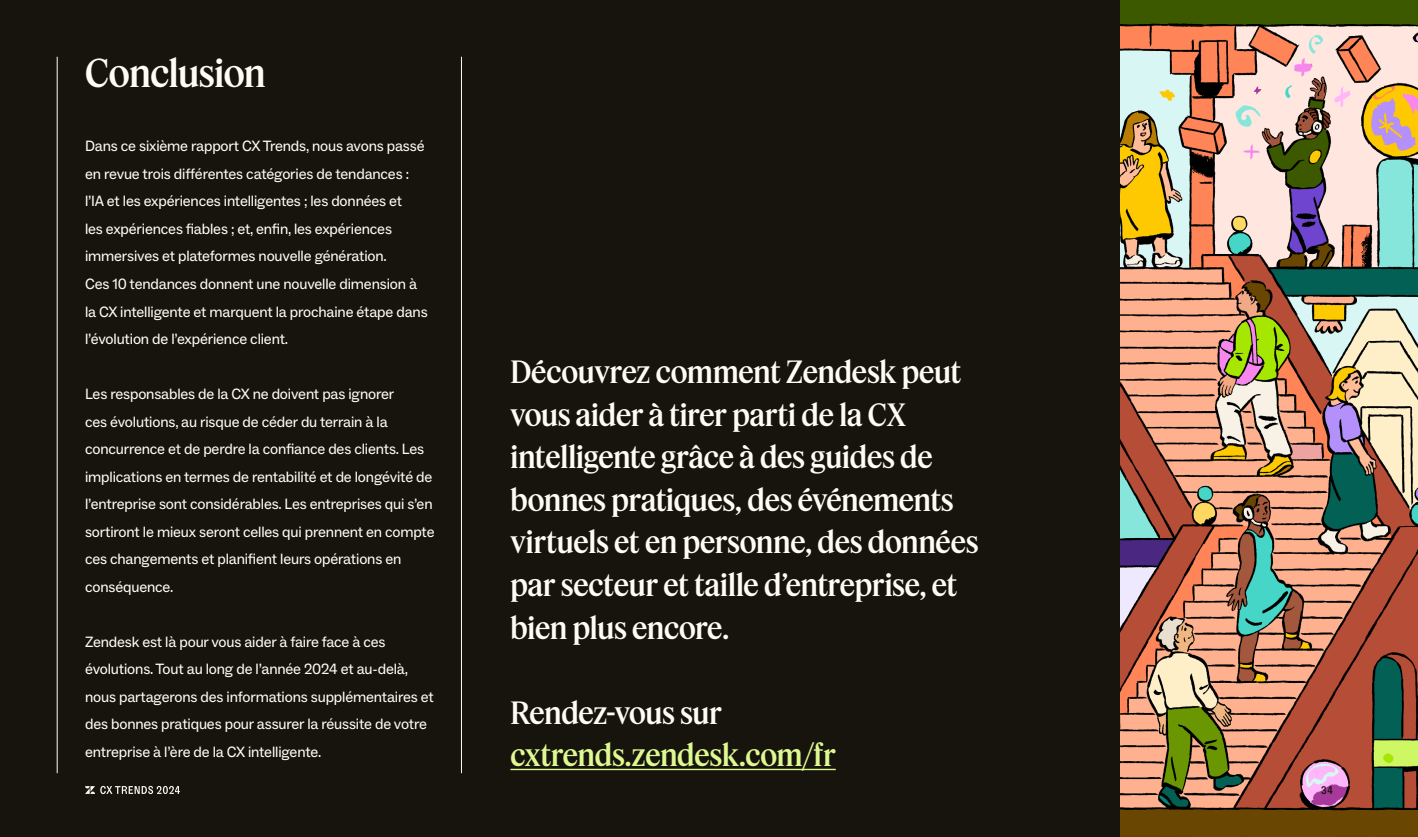
<style>
.page{position:relative;width:1418px;height:837px;background:#fff}
.page>*{position:absolute;margin:0;border:0;box-sizing:border-box;transform-origin:0 0}
.t1{font:500 37.5px "Feature Deck";letter-spacing:-.01em;color:#fffcf6}
.t2{font:500 30px/42.5px "Feature Deck";letter-spacing:-.005em;color:#fffcf6}
.t3{font:500 30px "Feature Deck";letter-spacing:-.005em;color:#def991}
.t4{font:15px/27.5px "Zendesk Social";letter-spacing:-.01em;color:#fffcf6}
.t5{font:500 11.25px "Zendesk Social Condensed";color:#16140c}
</style>
<div class="page">
<div style="left:0;top:0;width:1417px;height:836px;background:#16140c"></div>
<hr style="left:57px;top:57px;width:1px;height:715px;background:#fffcf6">
<hr style="left:461px;top:57px;width:1px;height:715px;background:#fffcf6">
<img style="left:1120px;top:0;width:297px;height:836px">
<hr style="left:510px;top:768px;width:325px;height:1px;background:#def991">
<svg style="left:85px;top:785px;width:95px;height:8px"></svg>
<h1 class="t1" style="left:85px;top:45px;width:182px">Conclusion</h1>
<p class="t4" style="left:85px;top:133px;width:344px">Dans ce sixième rapport CX Trends, nous avons passé en revue trois différentes catégories de tendances : l’IA et les expériences intelligentes ; les données et<br>les expériences fiables ; et, enfin, les expériences immersives et plateformes nouvelle génération.<br>Ces 10 tendances donnent une nouvelle dimension à la CX intelligente et marquent la prochaine étape dans l’évolution de l’expérience client.</p>
<p class="t4" style="left:85px;top:380px;width:351px">Les responsables de la CX ne doivent pas ignorer<br>ces évolutions, au risque de céder du terrain à la concurrence et de perdre la confiance des clients. Les implications en termes de rentabilité et de longévité de l’entreprise sont considérables. Les entreprises qui s’en sortiront le mieux seront celles qui prennent en compte ces changements et planifient leurs opérations en conséquence.</p>
<p class="t4" style="left:85px;top:628px;width:350px">Zendesk est là pour vous aider à faire face à ces évolutions. Tout au long de l’année 2024 et au-delà, nous partagerons des informations supplémentaires et des bonnes pratiques pour assurer la réussite de votre entreprise à l’ère de la CX intelligente.</p>
<h2 class="t2" style="left:510px;top:349px;width:469px">Découvrez comment Zendesk peut vous aider à tirer parti de la CX intelligente grâce à des guides de bonnes pratiques, des événements virtuels et en personne, des données par secteur et taille d’entreprise, et bien plus encore.</h2>
<h2 class="t2" style="left:510px;top:689px;width:213px">Rendez-vous sur</h2>
<h2 class="t3" style="left:510px;top:733px;width:327px">cxtrends.zendesk.com/fr</h2>
<p class="t5" style="left:1321px;top:782px;width:13px">34</p>
</div>
